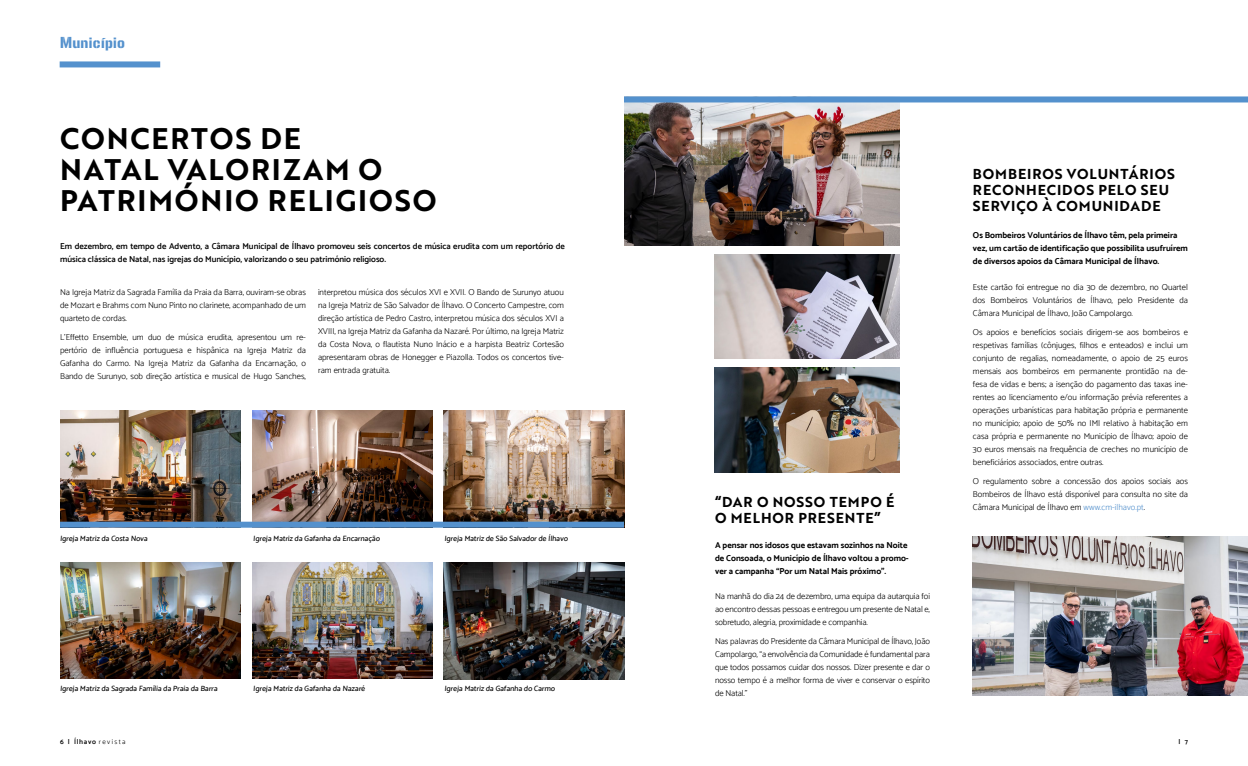
<style>
.page{position:relative;width:1248px;height:766px;background:#fff}
.page>*{position:absolute;margin:0;border:0;box-sizing:border-box;transform-origin:0 0}
.t1{font:29px/31px "Brother 1816 Bold";letter-spacing:.065em;color:#000}
.t2{font:14px/16px "Brother 1816 Bold";letter-spacing:.065em;color:#000}
.t3{font:14px "Gunplay";letter-spacing:.025em;color:#5491cd}
.t4{font:300 8.6px/13px "Catamaran";color:#000;text-align:justify}
.t5{font:700 8.6px/13px "Catamaran";color:#000}
.t6{font:600 8.6px/13px "Catamaran";color:#000}
.t7{font:500 7.6px "Catamaran";color:#000}
.t8{font:600 7px "Catamaran";letter-spacing:.1em;color:#000}
.s1{color:#5491cd}
.s2{font-weight:300}
</style>
<div class="page">
<div style="left:60px;top:61px;width:100px;height:6px;background:#5491cd"></div>
<img style="left:252px;top:410px;width:181px;height:111px">
<img style="left:443px;top:410px;width:181px;height:111px">
<img style="left:252px;top:562px;width:181px;height:116px">
<img style="left:443px;top:562px;width:181px;height:117px">
<img style="left:714px;top:254px;width:184px;height:105px">
<img style="left:714px;top:368px;width:184px;height:104px">
<img style="left:972px;top:536px;width:275px;height:159px">
<img style="left:60px;top:562px;width:181px;height:116px">
<img style="left:60px;top:410px;width:181px;height:111px">
<div style="left:60px;top:521px;width:564px;height:6px;background:#5491cd"></div>
<img style="left:624px;top:102px;width:274px;height:143px">
<div style="left:624px;top:96px;width:623px;height:6px;background:#5491cd"></div>
<h2 class="t3" style="left:60px;top:35px;width:66px">Município</h2>
<h1 class="t1" style="left:60px;top:121px;width:378px">CONCERTOS DE<br>NATAL VALORIZAM O<br>PATRIMÓNIO RELIGIOSO</h1>
<p class="t6" style="left:60px;top:239px;width:506px">Em dezembro, em tempo de Advento, a Câmara Municipal de Ílhavo promoveu seis concertos de música erudita com um reportório de música clássica de Natal, nas igrejas do Município, valorizando o seu património religioso.</p>
<p class="t4" style="left:60px;top:285px;width:247px">Na Igreja Matriz da Sagrada Família da Praia da Barra, ouviram-se obras de Mozart e Brahms com Nuno Pinto no clarinete, acompanhado de um quarteto de cordas.</p>
<p class="t4" style="left:60px;top:330px;width:247px">L’Effetto Ensemble, um duo de música erudita, apresentou um re&shy;pertório de influência portuguesa e hispânica na Igreja Matriz da Gafanha do Carmo. Na Igreja Matriz da Gafanha da Encarnação, o Bando de Surunyo, sob direção artística e musical de Hugo Sanches,</p>
<p class="t4" style="left:318px;top:285px;width:247px">interpretou música dos séculos XVI e XVII. O Bando de Surunyo atuou na Igreja Matriz de São Salvador de Ílhavo. O Concerto Campestre, com direção artística de Pedro Castro, interpretou música dos séculos XVI a XVIII, na Igreja Matriz da Gafanha da Nazaré. Por último, na Igreja Matriz da Costa Nova, o flautista Nuno Inácio e a harpista Beatriz Cortesão apresentaram obras de Honegger e Piazolla. Todos os concertos tive&shy;ram entrada gratuita.</p>
<p class="t7" style="left:60px;top:533px;width:90px">Igreja Matriz da Costa Nova</p>
<p class="t7" style="left:253px;top:533px;width:129px">Igreja Matriz da Gafanha da Encarnação</p>
<p class="t7" style="left:60px;top:683px;width:160px">Igreja Matriz da Sagrada Família da Praia da Barra</p>
<p class="t7" style="left:253px;top:683px;width:114px">Igreja Matriz da Gafanha da Nazaré</p>
<p class="t7" style="left:444px;top:533px;width:126px">Igreja Matriz de São Salvador de Ílhavo</p>
<p class="t7" style="left:444px;top:683px;width:113px">Igreja Matriz da Gafanha do Carmo</p>
<h2 class="t2" style="left:715px;top:493px;width:181px">“DAR O NOSSO TEMPO É<br>O MELHOR PRESENTE”</h2>
<p class="t5" style="left:715px;top:538px;width:195px">A pensar nos idosos que estavam sozinhos na Noite de Consoada, o Município de Ílhavo voltou a promo&shy;ver a campanha “Por um Natal Mais próximo”.</p>
<p class="t4" style="left:715px;top:589px;width:216px">Na manhã do dia 24 de dezembro, uma equipa da autarquia foi ao encontro dessas pessoas e entregou um presente de Natal e, sobretudo, alegria, proximidade e companhia.</p>
<p class="t4" style="left:715px;top:634px;width:216px">Nas palavras do Presidente da Câmara Municipal de Ílhavo, João Campolargo, “a envolvência da Comunidade é fundamental para que todos possamos cuidar dos nossos. Dizer presente e dar o nosso tempo é a melhor forma de viver e conservar o espírito de Natal.”</p>
<h2 class="t2" style="left:972px;top:165px;width:203px">BOMBEIROS VOLUNTÁRIOS<br>RECONHECIDOS PELO SEU<br>SERVIÇO À COMUNIDADE</h2>
<p class="t5" style="left:972px;top:228px;width:216px">Os Bombeiros Voluntários de Ílhavo têm, pela primeira vez, um cartão de identificação que possibilita usufruírem de diversos apoios da Câmara Municipal de Ílhavo.</p>
<p class="t4" style="left:972px;top:280px;width:216px">Este cartão foi entregue no dia 30 de dezembro, no Quartel dos Bombeiros Voluntários de Ílhavo, pelo Presidente da Câmara Municipal de Ílhavo, João Campolargo.</p>
<p class="t4" style="left:972px;top:325px;width:216px">Os apoios e benefícios sociais dirigem-se aos bombeiros e respetivas famílias (cônjuges, filhos e enteados) e inclui um conjunto de regalias, nomeadamente, o apoio de 25 euros mensais aos bombeiros em permanente prontidão na de&shy;fesa de vidas e bens; a isenção do pagamento das taxas ine&shy;rentes ao licenciamento e/ou informação prévia referentes a operações urbanísticas para habitação própria e permanente no município; apoio de 50% no IMI relativo à habitação em casa própria e permanente no Município de Ílhavo; apoio de 30 euros mensais na frequência de creches no município de beneficiários associados, entre outras.</p>
<p class="t4" style="left:972px;top:474px;width:216px">O regulamento sobre a concessão dos apoios sociais aos Bombeiros de Ílhavo está disponível para consulta no site da Câmara Municipal de Ílhavo em <span class="s1">www.cm-ilhavo.pt</span>.</p>
<p class="t8" style="left:60px;top:737px;width:67px">6 | Ílhavo <span class="s2">revista</span></p>
<p class="t8" style="left:1178px;top:737px;width:11px">| 7</p>
</div>
